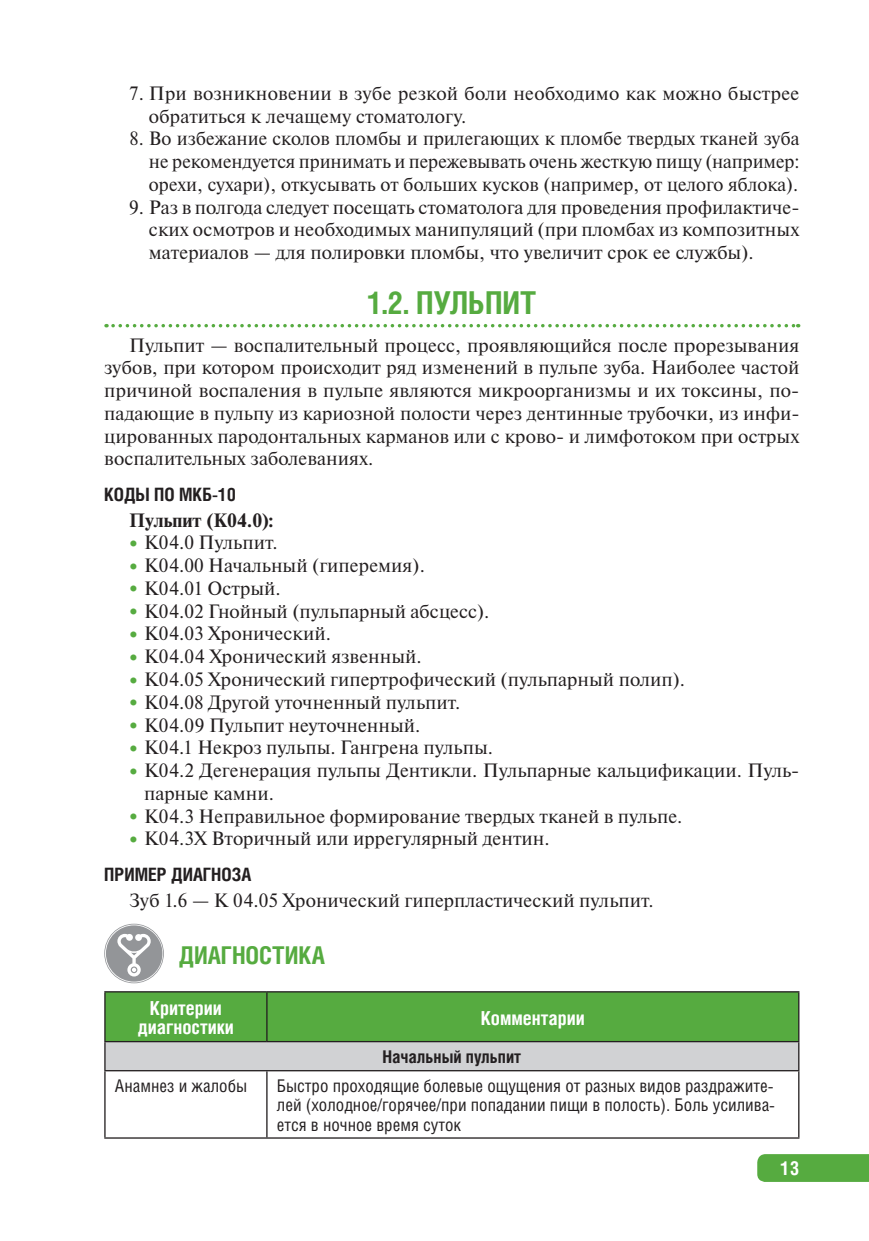
<style>
.page{position:relative;width:869px;height:1241px;background:#fff}
.page>*{position:absolute;margin:0;border:0;box-sizing:border-box;transform-origin:0 0}
.t1{font:700 31.5px "Helios Cond";color:#56ab40}
.t2{font:700 24.5px "Helios Cond";color:#56ab40}
.t3{font:19.25px/22.8px "Newton";color:#231f20;text-align:justify}
.t4{font:700 19.25px/19.2px "Helios Cond";color:#fff;text-align:center}
.t5{font:700 19.25px "Newton";color:#231f20}
.t6{font:700 18.38px "Helios Cond";color:#231f20}
.t7{font:17.5px/19.2px "Helios Cond";color:#231f20;text-align:justify}
.t8{font:700 17.5px "Helios Cond";color:#231f20}
.s1{font-size:26.25px;color:#56ab40}
</style>
<div class="page">
<div style="left:757px;top:1154px;width:111px;height:27px;background:#56ab40"></div>
<svg style="left:113px;top:324px;width:685px;height:3px"></svg>
<svg style="left:104px;top:923px;width:60px;height:60px"></svg>
<hr style="left:266px;top:1071px;width:1px;height:66px;background:#231f20">
<hr style="left:104px;top:1071px;width:1px;height:66px;background:#231f20">
<hr style="left:797px;top:1071px;width:2px;height:66px;background:#231f20">
<hr style="left:267px;top:991px;width:532px;height:1px;background:#231f20">
<hr style="left:797px;top:992px;width:2px;height:48px;background:#231f20">
<hr style="left:104px;top:1137px;width:695px;height:1px;background:#231f20">
<svg style="left:104px;top:991px;width:694px;height:78px;background:#7fb473"></svg>
<hr style="left:267px;top:1040px;width:532px;height:2px;background:#231f20">
<hr style="left:797px;top:1042px;width:2px;height:27px;background:#231f20">
<hr style="left:104px;top:1069px;width:695px;height:2px;background:#231f20">
<p class="t3" style="left:149px;top:83px;width:651px;text-indent:-20px">7. При возникновении в зубе резкой боли необходимо как можно быстрее обратиться к лечащему стоматологу.</p>
<p class="t3" style="left:149px;top:129px;width:651px;text-indent:-19px">8. Во избежание сколов пломбы и прилегающих к пломбе твердых тканей зуба не рекомендуется принимать и пережевывать очень жесткую пищу (например: орехи, сухари), откусывать от больших кусков (например, от целого яблока).</p>
<p class="t3" style="left:149px;top:197px;width:651px;text-indent:-20px">9. Раз в полгода следует посещать стоматолога для проведения профилактиче&shy;ских осмотров и необходимых манипуляций (при пломбах из композитных материалов — для полировки пломбы, что увеличит срок ее службы).</p>
<h1 class="t1" style="left:367px;top:291px;width:170px">1.2. ПУЛЬПИТ</h1>
<p class="t3" style="left:104px;top:335px;width:696px;text-indent:25px">Пульпит — воспалительный процесс, проявляющийся после прорезывания зубов, при котором происходит ряд изменений в пульпе зуба. Наиболее частой причиной воспаления в пульпе являются микроорганизмы и их токсины, по&shy;падающие в пульпу из кариозной полости через дентинные трубочки, из инфи&shy;цированных пародонтальных карманов или с крово- и лимфотоком при острых воспалительных заболеваниях.</p>
<p class="t6" style="left:104px;top:488px;width:133px">КОДЫ ПО МКБ-10</p>
<p class="t5" style="left:129px;top:512px;width:146px">Пульпит (К04.0):</p>
<p class="t3" style="left:124px;top:532px;width:155px"><span class="s1">•</span>К04.0 Пульпит.</p>
<p class="t3" style="left:124px;top:555px;width:302px"><span class="s1">•</span>К04.00 Начальный (гиперемия).</p>
<p class="t3" style="left:124px;top:578px;width:158px"><span class="s1">•</span>К04.01 Острый.</p>
<p class="t3" style="left:124px;top:601px;width:366px"><span class="s1">•</span>К04.02 Гнойный (пульпарный абсцесс).</p>
<p class="t3" style="left:124px;top:623px;width:208px"><span class="s1">•</span>К04.03 Хронический.</p>
<p class="t3" style="left:124px;top:646px;width:299px"><span class="s1">•</span>К04.04 Хронический язвенный.</p>
<p class="t3" style="left:124px;top:669px;width:562px"><span class="s1">•</span>К04.05 Хронический гипертрофический (пульпарный полип).</p>
<p class="t3" style="left:124px;top:692px;width:337px"><span class="s1">•</span>К04.08 Другой уточненный пульпит.</p>
<p class="t3" style="left:124px;top:714px;width:298px"><span class="s1">•</span>К04.09 Пульпит неуточненный.</p>
<p class="t3" style="left:124px;top:737px;width:370px"><span class="s1">•</span>К04.1 Некроз пульпы. Гангрена пульпы.</p>
<p class="t3" style="left:144px;top:760px;width:656px;text-indent:-20px"><span class="s1">•</span>К04.2 Дегенерация пульпы Дентикли. Пульпарные кальцификации. Пуль&shy;парные камни.</p>
<p class="t3" style="left:124px;top:805px;width:559px"><span class="s1">•</span>К04.3 Неправильное формирование твердых тканей в пульпе.</p>
<p class="t3" style="left:124px;top:828px;width:427px"><span class="s1">•</span>К04.3Х Вторичный или иррегулярный дентин.</p>
<p class="t6" style="left:104px;top:868px;width:148px">ПРИМЕР ДИАГНОЗА</p>
<p class="t3" style="left:129px;top:889px;width:526px">Зуб 1.6 — К 04.05 Хронический гиперпластический пульпит.</p>
<p class="t2" style="left:179px;top:946px;width:148px">ДИАГНОСТИКА</p>
<p class="t4" style="left:138px;top:999px;width:98px">Критерии диагностики</p>
<p class="t4" style="left:480px;top:1009px;width:105px">Комментарии</p>
<p class="t8" style="left:382px;top:1050px;width:140px">Начальный пульпит</p>
<p class="t7" style="left:115px;top:1077px;width:134px">Анамнез и жалобы</p>
<p class="t7" style="left:277px;top:1077px;width:499px">Быстро проходящие болевые ощущения от разных видов раздражите&shy;лей (холодное/горячее/при попадании пищи в полость). Боль усилива&shy;ется в ночное время суток</p>
<p class="t4" style="left:780px;top:1159px;width:20px">13</p>
</div>
